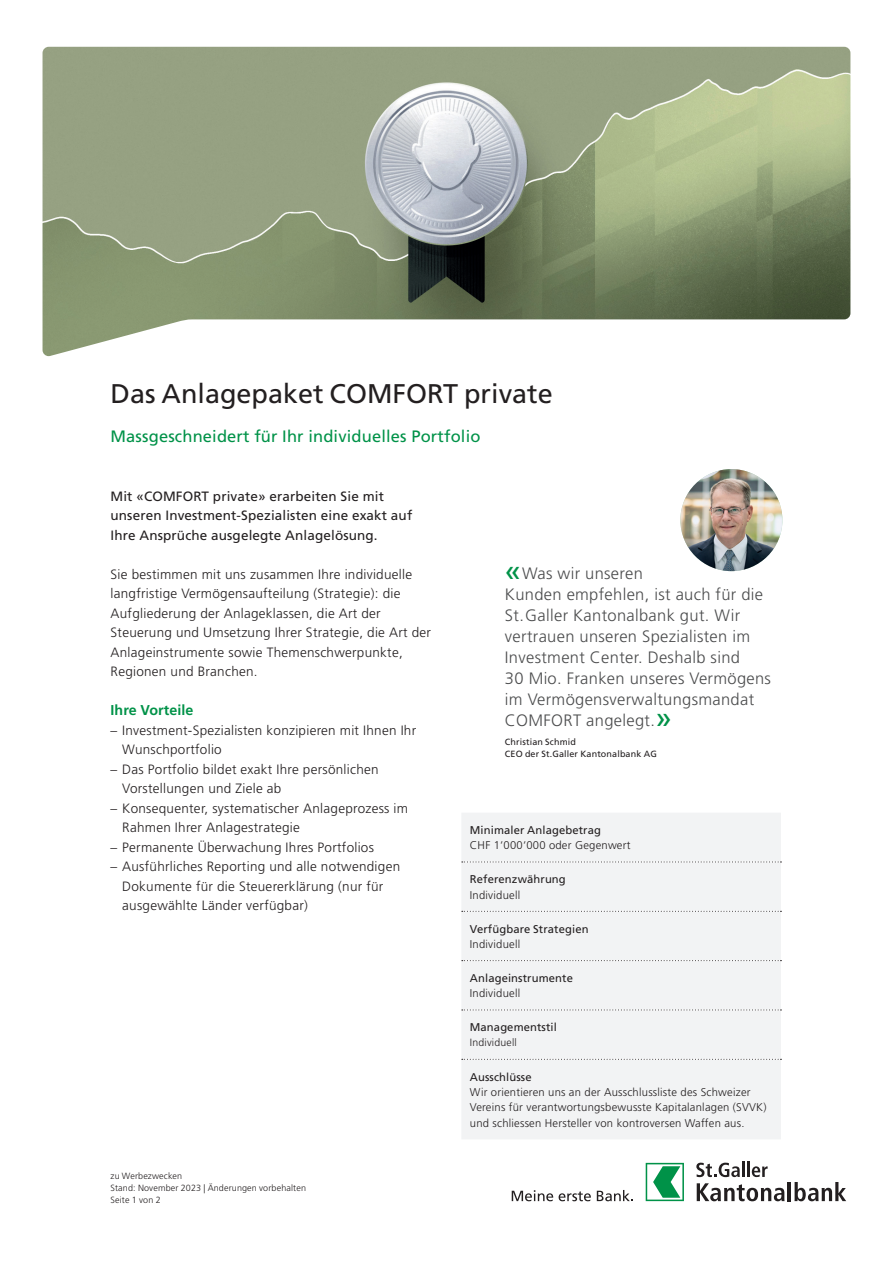
<style>
.page{position:relative;width:893px;height:1263px;background:#fff}
.page>*{position:absolute;margin:0;border:0;box-sizing:border-box;transform-origin:0 0}
.t1{font:27px "Frutiger LT Std";color:#231f20}
.t2{font:300 16.5px/21px "Frutiger LT Std";letter-spacing:.02em;color:#4b4c4d}
.t3{font:16.5px "Frutiger LT Std";letter-spacing:.01em;color:#009248}
.t4{font:700 14.25px "Frutiger LT Std";letter-spacing:.005em;color:#009248}
.t5{font:300 13.5px/19.5px "Frutiger LT Std";letter-spacing:.02em;color:#231f20}
.t6{font:13.5px/19.5px "Frutiger LT Std";letter-spacing:.01em;color:#231f20}
.t7{font:300 11.25px/15.5px "Frutiger LT Std";letter-spacing:.02em;color:#231f20}
.t8{font:11.25px "Frutiger LT Std";letter-spacing:.01em;color:#231f20}
.t9{font:300 10.5px "Frutiger LT Std";letter-spacing:.02em;color:#231f20}
.t10{font:300 9px/12px "Frutiger LT Std";letter-spacing:.015em;color:#231f20}
.t11{font:9px/12px "Frutiger LT Std";letter-spacing:.015em;color:#231f20}
.s1{font-weight:400;font-size:30px;color:#009248}
</style>
<div class="page">
<svg style="left:512px;top:1190px;width:41px;height:11px"></svg>
<svg style="left:559px;top:1191px;width:32px;height:10px"></svg>
<svg style="left:597px;top:1190px;width:36px;height:11px"></svg>
<svg style="left:646px;top:1163px;width:38px;height:38px"></svg>
<svg style="left:696px;top:1162px;width:48px;height:15px"></svg>
<hr style="left:747px;top:1162px;width:3px;height:15px;background:#231f20">
<svg style="left:752px;top:1166px;width:16px;height:11px"></svg>
<svg style="left:697px;top:1183px;width:87px;height:18px"></svg>
<hr style="left:788px;top:1182px;width:3px;height:19px;background:#231f20">
<svg style="left:794px;top:1182px;width:52px;height:19px"></svg>
<img style="left:680px;top:469px;width:102px;height:102px;border-radius:51px">
<img style="left:43px;top:47px;width:807px;height:309px">
<div style="left:461px;top:813px;width:320px;height:326px;background:#f2f3f4"></div>
<svg style="left:462px;top:861px;width:319px;height:1px"></svg>
<svg style="left:462px;top:911px;width:319px;height:1px"></svg>
<svg style="left:462px;top:960px;width:319px;height:1px"></svg>
<svg style="left:462px;top:1009px;width:319px;height:1px"></svg>
<svg style="left:462px;top:1059px;width:319px;height:1px"></svg>
<h1 class="t1" style="left:111px;top:378px;width:444px">Das Anlagepaket COMFORT private</h1>
<p class="t3" style="left:111px;top:427px;width:371px">Massgeschneidert für Ihr individuelles Portfolio</p>
<p class="t6" style="left:111px;top:486px;width:303px">Mit «COMFORT private» erarbeiten Sie mit unseren Investment-Spezialisten eine exakt auf<br>Ihre Ansprüche ausgelegte Anlagelösung.</p>
<p class="t5" style="left:111px;top:564px;width:322px">Sie bestimmen mit uns zusammen Ihre individuelle langfristige Vermögensaufteilung (Strategie): die Aufgliederung der Anlageklassen, die Art der Steuerung und Umsetzung Ihrer Strategie, die Art der Anlageinstrumente sowie Themenschwerpunkte, Regionen und Branchen.</p>
<p class="t4" style="left:111px;top:702px;width:84px">Ihre Vorteile</p>
<p class="t5" style="left:122px;top:720px;width:295px;text-indent:-12px">– Investment-Spezialisten konzipieren mit Ihnen Ihr<br>Wunschportfolio</p>
<p class="t5" style="left:122px;top:759px;width:258px;text-indent:-12px">– Das Portfolio bildet exakt Ihre persönlichen<br>Vorstellungen und Ziele ab</p>
<p class="t5" style="left:122px;top:798px;width:287px;text-indent:-12px">– Konsequenter, systematischer Anlageprozess im<br>Rahmen Ihrer Anlagestrategie</p>
<p class="t5" style="left:111px;top:837px;width:265px">– Permanente Überwachung Ihres Portfolios</p>
<p class="t5" style="left:122px;top:857px;width:279px;text-indent:-12px">– Ausführliches Reporting und alle notwendigen<br>Dokumente für die Steuererklärung (nur für ausgewählte Länder verfügbar)</p>
<p class="t10" style="left:111px;top:1170px;width:197px">zu Werbezwecken<br>Stand: November 2023 | Änderungen vorbehalten<br>Seite 1 von 2</p>
<p class="t2" style="left:505px;top:563px;width:268px"><span class="s1">«</span>Was wir unseren<br>Kunden empfehlen, ist auch für die<br>St.Galler Kantonalbank gut. Wir vertrauen unseren Spezialisten im<br>Investment Center. Deshalb sind<br>30 Mio. Franken unseres Vermögens im Vermögensverwaltungsmandat<br>COMFORT angelegt.<span class="s1">»</span></p>
<p class="t11" style="left:505px;top:736px;width:153px">Christian Schmid<br>CEO der St.Galler Kantonalbank AG</p>
<p class="t8" style="left:470px;top:823px;width:133px">Minimaler Anlagebetrag</p>
<p class="t7" style="left:470px;top:838px;width:162px">CHF 1‘000‘000 oder Gegenwert</p>
<p class="t8" style="left:470px;top:873px;width:97px">Referenzwährung</p>
<p class="t7" style="left:470px;top:887px;width:52px">Individuell</p>
<p class="t8" style="left:470px;top:922px;width:120px">Verfügbare Strategien</p>
<p class="t7" style="left:470px;top:936px;width:52px">Individuell</p>
<p class="t8" style="left:470px;top:971px;width:105px">Anlageinstrumente</p>
<p class="t7" style="left:470px;top:986px;width:52px">Individuell</p>
<p class="t8" style="left:470px;top:1021px;width:89px">Managementstil</p>
<p class="t9" style="left:470px;top:1036px;width:49px">Individuell</p>
<p class="t8" style="left:470px;top:1070px;width:63px">Ausschlüsse</p>
<p class="t7" style="left:470px;top:1084px;width:298px">Wir orientieren uns an der Ausschlussliste des Schweizer<br>Vereins für verantwortungsbewusste Kapitalanlagen (SVVK) und schliessen Hersteller von kontroversen Waffen aus.</p>
</div>
